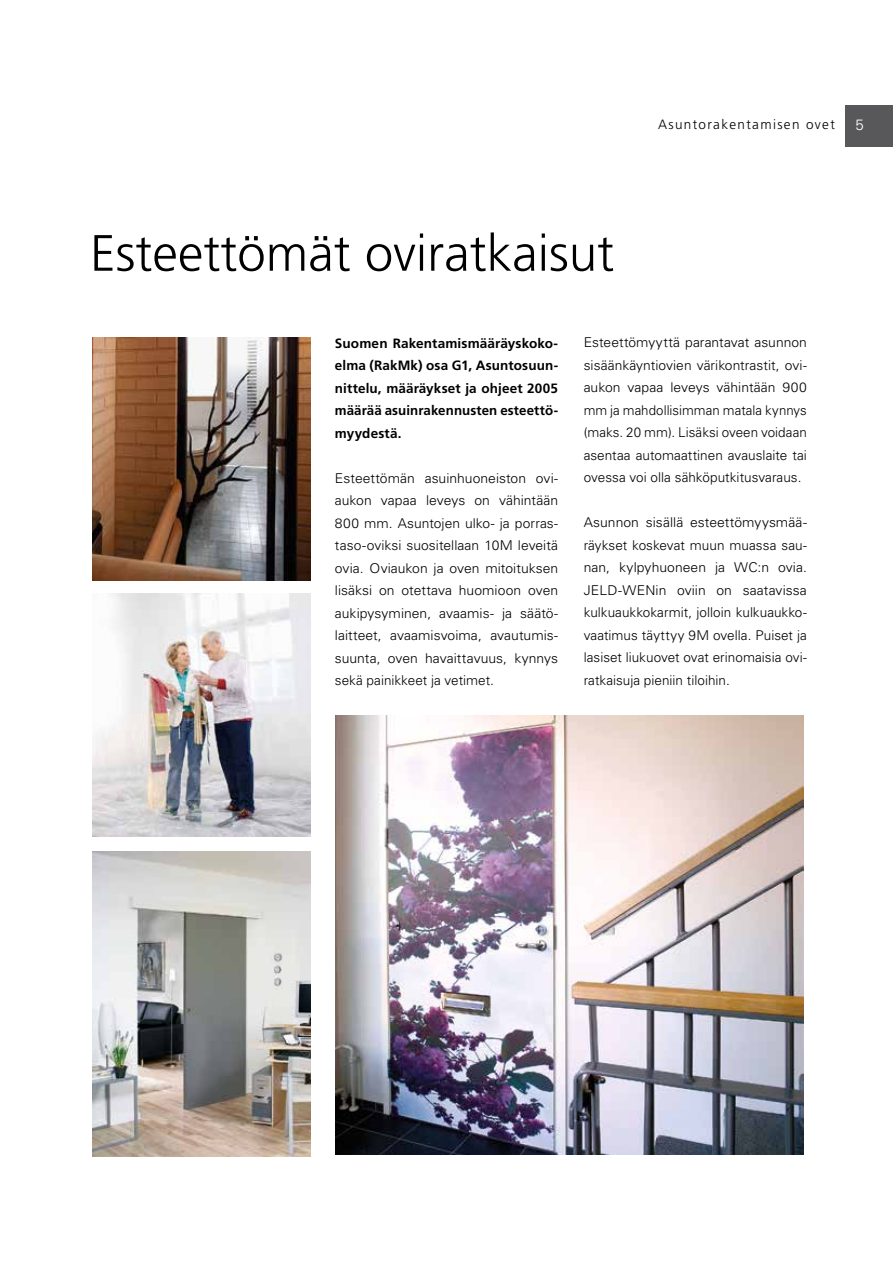
<style>
.page{position:relative;width:893px;height:1263px;background:#fff}
.page>*{position:absolute;margin:0;border:0;box-sizing:border-box;transform-origin:0 0}
.t1{font:300 51px "Frutiger LT Std";color:#000}
.t2{font:300 15px "Univers LT Std";color:#fff}
.t3{font:300 13.5px/22.5px "Univers LT Std";color:#000;text-align:justify}
.t4{font:700 13.5px/22.5px "Frutiger LT Std";letter-spacing:.01em;color:#000;text-align:justify}
.t5{font:300 13.5px "Frutiger LT Std";letter-spacing:.1em;color:#000}
</style>
<div class="page">
<div style="left:846px;top:105px;width:47px;height:42px;background:#58585a"></div>
<img style="left:335px;top:715px;width:468px;height:440px">
<img style="left:92px;top:851px;width:219px;height:305px">
<img style="left:92px;top:338px;width:219px;height:242px">
<img style="left:92px;top:594px;width:219px;height:242px">
<h1 class="t1" style="left:90px;top:224px;width:526px">Esteettömät oviratkaisut</h1>
<p class="t5" style="left:658px;top:116px;width:178px">Asuntorakentamisen ovet</p>
<p class="t2" style="left:855px;top:116px;width:10px">5</p>
<p class="t4" style="left:335px;top:332px;width:225px">Suomen Rakentamismääräyskoko&shy;elma (RakMk) osa G1, Asuntosuun&shy;nittelu, määräykset ja ohjeet 2005 määrää asuinrakennusten esteettö&shy;myydestä.</p>
<p class="t3" style="left:335px;top:467px;width:225px">Esteettömän asuinhuoneiston ovi&shy;aukon vapaa leveys on vähintään 800 mm. Asuntojen ulko- ja porras&shy;taso-oviksi suositellaan 10M leveitä ovia. Oviaukon ja oven mitoituksen lisäksi on otettava huomioon oven aukipysyminen, avaamis- ja säätö&shy;laitteet, avaamisvoima, avautumis&shy;suunta, oven havaittavuus, kynnys sekä painikkeet ja vetimet.</p>
<p class="t3" style="left:584px;top:331px;width:225px">Esteettömyyttä parantavat asunnon sisäänkäyntiovien värikontrastit, ovi&shy;aukon vapaa leveys vähintään 900 mm ja mahdollisimman matala kynnys (maks. 20 mm). Lisäksi oveen voidaan asentaa automaattinen avauslaite tai ovessa voi olla sähköputkitusvaraus.</p>
<p class="t3" style="left:584px;top:511px;width:225px">Asunnon sisällä esteettömyysmää&shy;räykset koskevat muun muassa sau&shy;nan, kylpyhuoneen ja WC:n ovia.<br>JELD-WENin oviin on saatavissa kulkuaukkokarmit, jolloin kulkuaukko&shy;vaatimus täyttyy 9M ovella. Puiset ja lasiset liukuovet ovat erinomaisia ovi&shy;ratkaisuja pieniin tiloihin.</p>
</div>
